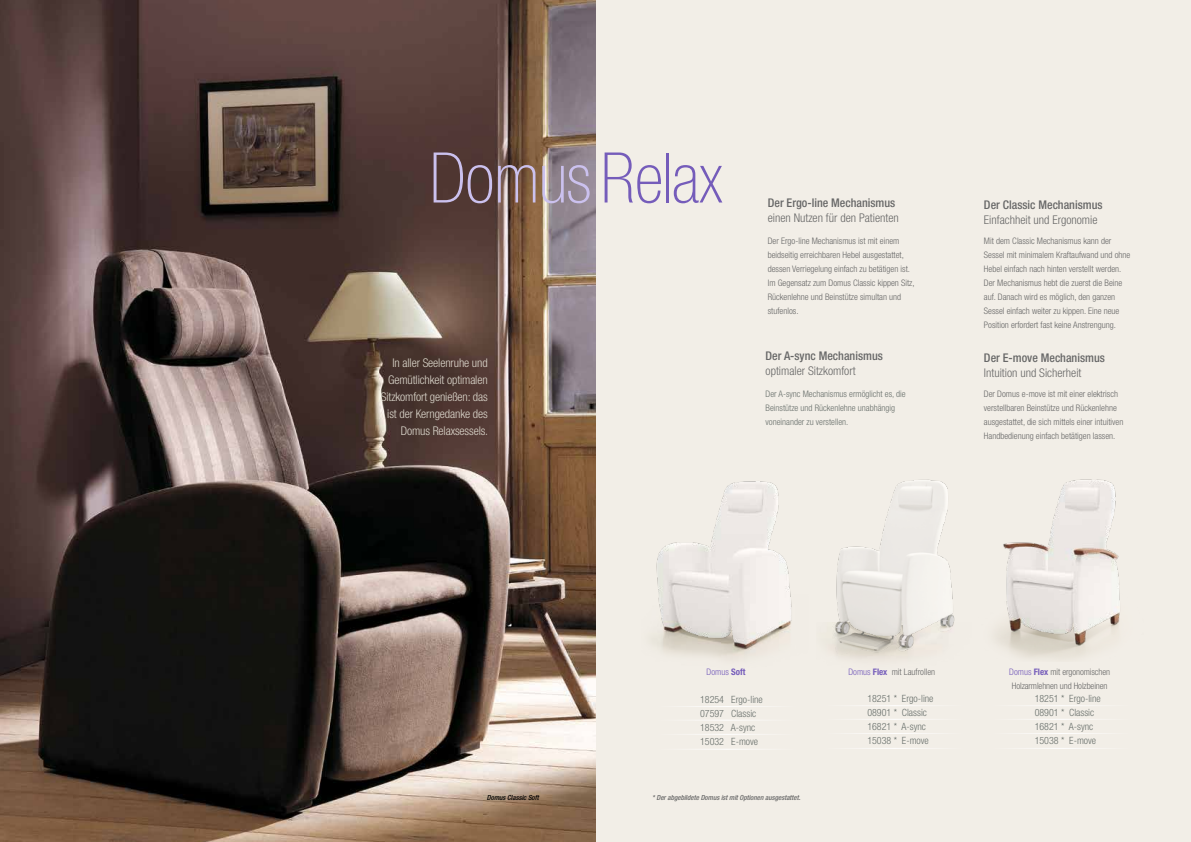
<style>
.page{position:relative;width:1191px;height:842px;background:#f2eee7}
.page>*{position:absolute;margin:0;border:0;box-sizing:border-box;transform-origin:0 0}
.t1{font:100 condensed 70px "Helvetica Neue LT Std";letter-spacing:-.01em;color:#cbc1ee}
.t2{font:300 condensed 12px/17px "Helvetica Neue LT Std";letter-spacing:-.01em;color:#dbd6cb;text-align:right}
.t3{font:300 condensed 12px "Helvetica Neue LT Std";color:#676767}
.t4{font:500 condensed 12px "Helvetica Neue LT Std";color:#676767}
.t5{font:300 condensed 10px/14px "Helvetica Neue LT Std";color:#686f6b}
.t6{font:300 condensed 9px/13.9px "Helvetica Neue LT Std";color:#676767}
.t7{font:300 condensed 9px/13.9px "Helvetica Neue LT Std";color:#686f6b}
.t8{font:300 condensed 9px "Helvetica Neue LT Std";color:#755cba}
.t9{font:italic 500 condensed 7px "Helvetica Neue LT Std";color:#676767}
.t10{font:italic 500 condensed 7px "Helvetica Neue LT Std";color:#000}
.s1{color:#755cba}
.s2{font-weight:700}
.s3{font-weight:700;color:#755cba}
</style>
<div class="page">
<img style="left:652px;top:481px;width:140px;height:178px">
<img style="left:830px;top:479px;width:125px;height:180px">
<img style="left:996px;top:479px;width:124px;height:180px">
<img style="left:0;top:0;width:595px;height:842px">
<hr style="left:652px;top:706px;width:147px;height:1px;background:#fff">
<hr style="left:652px;top:720px;width:147px;height:1px;background:#fff">
<hr style="left:652px;top:734px;width:147px;height:1px;background:#fff">
<hr style="left:652px;top:749px;width:147px;height:1px;background:#fff">
<hr style="left:819px;top:705px;width:148px;height:1px;background:#fff">
<hr style="left:819px;top:719px;width:148px;height:1px;background:#fff">
<hr style="left:819px;top:733px;width:148px;height:1px;background:#fff">
<hr style="left:819px;top:748px;width:148px;height:1px;background:#fff">
<hr style="left:986px;top:705px;width:148px;height:1px;background:#fff">
<hr style="left:986px;top:719px;width:148px;height:1px;background:#fff">
<hr style="left:986px;top:733px;width:148px;height:1px;background:#fff">
<hr style="left:986px;top:748px;width:148px;height:1px;background:#fff">
<h1 class="t1" style="left:429px;top:139px;width:295px">Domus <span class="s1">Relax</span></h1>
<h2 class="t2" style="left:381px;top:354px;width:109px">In aller Seelenruhe und<br>Gemütlichkeit optimalen<br>Sitzkomfort genießen: das ist der Kerngedanke des<br>Domus Relaxsessels.</h2>
<h2 class="t4" style="left:767px;top:196px;width:129px">Der Ergo-line Mechanismus</h2>
<h2 class="t3" style="left:767px;top:211px;width:133px">einen Nutzen für den Patienten</h2>
<p class="t6" style="left:767px;top:234px;width:148px">Der Ergo-line Mechanismus ist mit einem beidseitig erreichbaren Hebel ausgestattet, dessen Verriegelung einfach zu betätigen ist.<br>Im Gegensatz zum Domus Classic kippen Sitz, Rückenlehne und Beinstütze simultan und stufenlos.</p>
<h2 class="t4" style="left:765px;top:349px;width:119px">Der A-sync Mechanismus</h2>
<h2 class="t3" style="left:765px;top:364px;width:91px">optimaler Sitzkomfort</h2>
<p class="t7" style="left:765px;top:387px;width:142px">Der A-sync Mechanismus ermöglicht es, die<br>Beinstütze und Rückenlehne unabhängig voneinander zu verstellen.</p>
<h2 class="t4" style="left:984px;top:198px;width:120px">Der Classic Mechanismus</h2>
<h2 class="t3" style="left:984px;top:213px;width:115px">Einfachheit und Ergonomie</h2>
<p class="t6" style="left:984px;top:234px;width:148px">Mit dem Classic Mechanismus kann der Sessel mit minimalem Kraftaufwand und ohne Hebel einfach nach hinten verstellt werden.<br>Der Mechanismus hebt die zuerst die Beine auf. Danach wird es möglich, den ganzen Sessel einfach weiter zu kippen. Eine neue Position erfordert fast keine Anstrengung.</p>
<h2 class="t4" style="left:984px;top:350px;width:122px">Der E-move Mechanismus</h2>
<h2 class="t3" style="left:984px;top:366px;width:99px">Intuition und Sicherheit</h2>
<p class="t6" style="left:984px;top:387px;width:141px">Der Domus e-move ist mit einer elektrisch verstellbaren Beinstütze und Rückenlehne ausgestattet, die sich mittels einer intuitiven Handbedienung einfach betätigen lassen.</p>
<p class="t8" style="left:706px;top:667px;width:40px">Domus <span class="s2">Soft</span></p>
<p class="t6" style="left:848px;top:665px;width:88px"><span class="s1">Domus</span> <span class="s3">Flex</span> mit Laufrollen</p>
<p class="t6" style="left:1009px;top:665px;width:102px"><span class="s1">Domus</span> <span class="s3">Flex</span> mit ergonomischen<br>Holzarmlehnen und Holzbeinen</p>
<p class="t10" style="left:487px;top:793px;width:53px">Domus Classic Soft</p>
<p class="t5" style="left:700px;top:692px;width:64px">18254 Ergo-line<br>07597 Classic<br>18532 A-sync<br>15032 E-move</p>
<p class="t5" style="left:867px;top:691px;width:68px">18251 * Ergo-line<br>08901 * Classic<br>16821 * A-sync<br>15038 * E-move</p>
<p class="t5" style="left:1034px;top:691px;width:68px">18251 * Ergo-line<br>08901 * Classic<br>16821 * A-sync<br>15038 * E-move</p>
<p class="t9" style="left:652px;top:793px;width:150px">* Der abgebildete Domus ist mit Optionen ausgestattet.</p>
</div>
